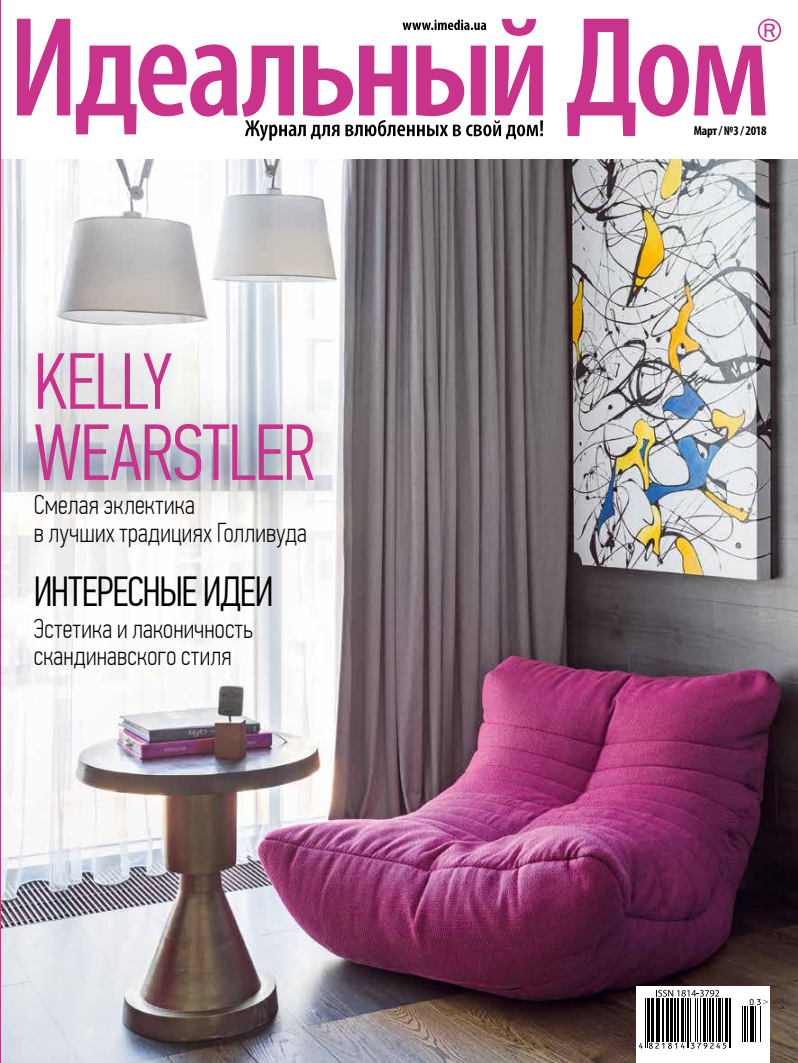
<style>
.page{position:relative;width:798px;height:1063px;background:#fff}
.page>*{position:absolute;margin:0;border:0;box-sizing:border-box;transform-origin:0 0}
.t1{font:300 79.62px/71.1px "PF Din Text Comp Pro";letter-spacing:-.02em;color:#c9338b;scale:1.04 1}
.t2{font:300 42.12px "PF Din Text Comp Pro";letter-spacing:-.025em;color:#000;scale:1.04 1}
.t3{font:100 27.25px/27.5px "PF Din Text Comp Pro";letter-spacing:.01em;color:#000;scale:1.04 1}
.t4{font:700 condensed 13.12px "Myriad Pro";letter-spacing:-.02em;color:#000}
</style>
<div class="page">
<img style="left:1px;top:159px;width:796px;height:904px">
<svg style="left:636px;top:987px;width:133px;height:76px"></svg>
<hr style="left:644px;top:998px;width:1px;height:49px;background:#000">
<hr style="left:646px;top:998px;width:1px;height:49px;background:#000">
<hr style="left:648px;top:998px;width:1px;height:44px;background:#000">
<hr style="left:651px;top:998px;width:2px;height:44px;background:#000">
<hr style="left:655px;top:998px;width:2px;height:44px;background:#000">
<hr style="left:658px;top:998px;width:2px;height:44px;background:#000">
<hr style="left:662px;top:998px;width:1px;height:44px;background:#000">
<hr style="left:665px;top:998px;width:1px;height:44px;background:#000">
<hr style="left:667px;top:998px;width:2px;height:44px;background:#000">
<hr style="left:670px;top:998px;width:2px;height:44px;background:#000">
<hr style="left:673px;top:998px;width:2px;height:44px;background:#000">
<hr style="left:677px;top:998px;width:2px;height:44px;background:#000">
<hr style="left:681px;top:998px;width:2px;height:44px;background:#000">
<hr style="left:684px;top:998px;width:1px;height:44px;background:#000">
<hr style="left:686px;top:998px;width:1px;height:49px;background:#000">
<hr style="left:688px;top:998px;width:1px;height:49px;background:#000">
<hr style="left:690px;top:998px;width:1px;height:44px;background:#000">
<hr style="left:694px;top:998px;width:1px;height:44px;background:#000">
<hr style="left:696px;top:998px;width:1px;height:44px;background:#000">
<hr style="left:700px;top:998px;width:1px;height:44px;background:#000">
<hr style="left:703px;top:998px;width:2px;height:44px;background:#000">
<hr style="left:706px;top:998px;width:1px;height:44px;background:#000">
<hr style="left:709px;top:998px;width:2px;height:44px;background:#000">
<hr style="left:712px;top:998px;width:1px;height:44px;background:#000">
<hr style="left:715px;top:998px;width:1px;height:44px;background:#000">
<hr style="left:717px;top:998px;width:3px;height:44px;background:#000">
<hr style="left:722px;top:998px;width:1px;height:44px;background:#000">
<hr style="left:724px;top:998px;width:3px;height:44px;background:#000">
<hr style="left:728px;top:998px;width:1px;height:49px;background:#000">
<hr style="left:730px;top:998px;width:1px;height:49px;background:#000">
<hr style="left:742px;top:1006px;width:1px;height:36px;background:#000">
<hr style="left:744px;top:1006px;width:1px;height:36px;background:#000">
<hr style="left:746px;top:1006px;width:1px;height:36px;background:#000">
<hr style="left:749px;top:1006px;width:3px;height:36px;background:#000">
<hr style="left:753px;top:1006px;width:1px;height:36px;background:#000">
<hr style="left:755px;top:1006px;width:1px;height:36px;background:#000">
<hr style="left:759px;top:1006px;width:1px;height:36px;background:#000">
<svg style="left:638px;top:1043px;width:4px;height:6px"></svg>
<svg style="left:648px;top:1043px;width:36px;height:6px"></svg>
<svg style="left:690px;top:1043px;width:36px;height:6px"></svg>
<svg style="left:656px;top:990px;width:62px;height:7px"></svg>
<svg style="left:749px;top:999px;width:18px;height:6px"></svg>
<hr style="left:0;top:0;width:1px;height:1063px;background:#be387a">
<svg style="left:17px;top:19px;width:53px;height:96px"></svg>
<svg style="left:567px;top:19px;width:213px;height:117px"></svg>
<svg style="left:76px;top:19px;width:467px;height:122px"></svg>
<div style="left:0;top:311px;width:354px;height:212px;background:#000;opacity:.4"></div>
<h1 class="t1" style="left:34px;top:346px;width:273px">KELLY<br>WEARSTLER</h1>
<p class="t3" style="left:34px;top:491px;width:264px">Смелая эклектика<br>в лучших традициях Голливуда</p>
<h2 class="t2" style="left:34px;top:567px;width:232px">ИНТЕРЕСНЫЕ ИДЕИ</h2>
<p class="t3" style="left:34px;top:615px;width:212px">Эстетика и лаконичность скандинавского стиля</p>
<p class="t4" style="left:693px;top:124px;width:74px">Март / №3 / 2018</p>
</div>
